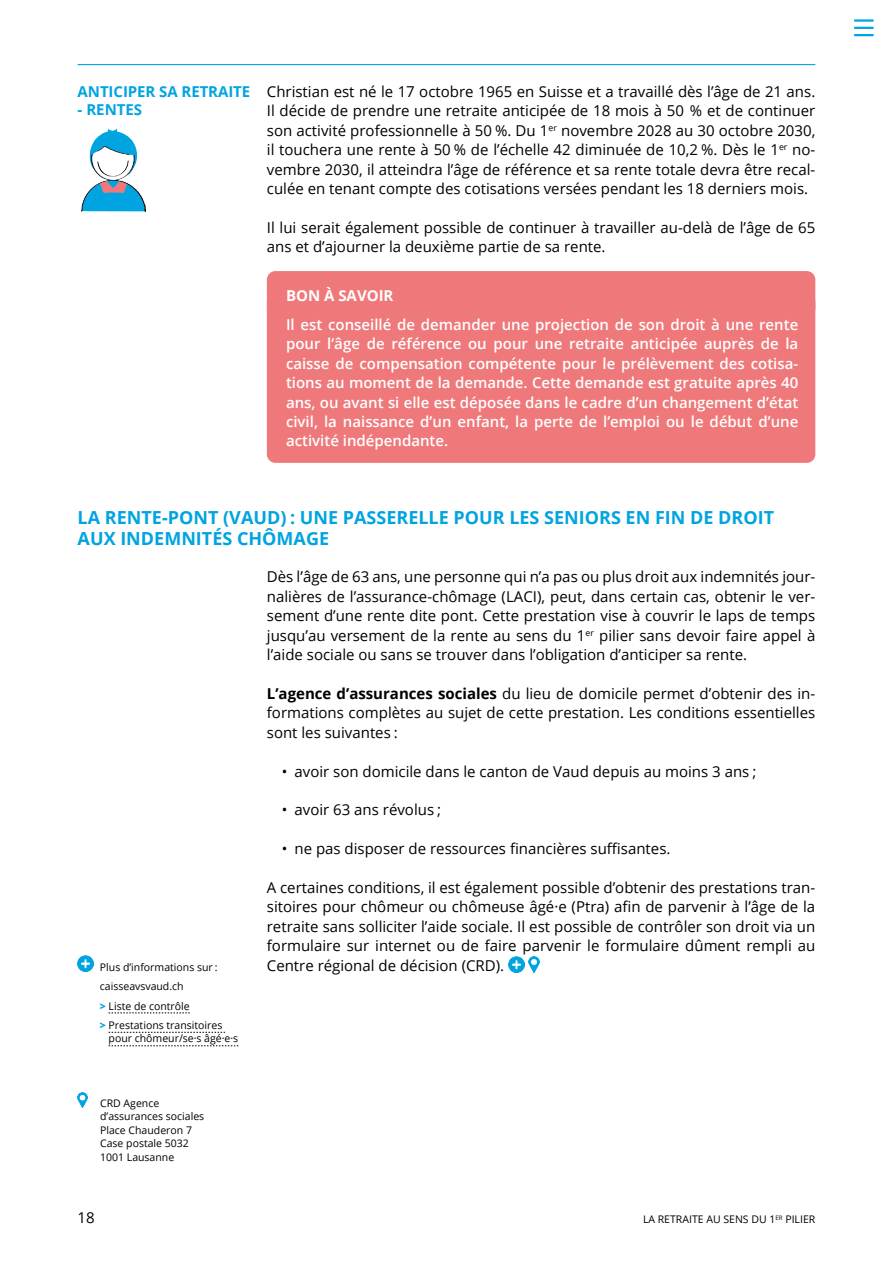
<style>
.page{position:relative;width:893px;height:1263px;background:#fff}
.page>*{position:absolute;margin:0;border:0;box-sizing:border-box;transform-origin:0 0}
.t1{font:700 18px/21px "Open Sans";color:#00a4e0}
.t2{font:15px/19.4px "Open Sans";color:#000;text-align:justify}
.t3{font:600 15px/19.4px "Open Sans";color:#fff;text-align:justify}
.t4{font:700 15px "Open Sans";letter-spacing:-.005em;color:#00a4e0}
.t5{font:700 15px "Open Sans";color:#fff}
.t6{font:10.5px/13.5px "Open Sans";color:#000}
.s1{font-weight:700}
.s2{font-weight:800;color:#00a4e0}
</style>
<div class="page">
<hr style="left:78px;top:64px;width:737px;height:1px;background:#00a4e0">
<div style="left:267px;top:271px;width:548px;height:46px;background:#ef787a;border-radius:9px"></div>
<div style="left:267px;top:311px;width:548px;height:152px;background:#ef787a"></div>
<img style="left:508px;top:956px;width:16px;height:16px">
<img style="left:528px;top:956px;width:11px;height:16px">
<img style="left:82px;top:130px;width:63px;height:81px">
<img style="left:78px;top:1092px;width:10px;height:15px">
<svg style="left:109px;top:1013px;width:81px;height:1px"></svg>
<svg style="left:109px;top:1032px;width:116px;height:1px"></svg>
<svg style="left:109px;top:1045px;width:129px;height:1px"></svg>
<img style="left:78px;top:956px;width:16px;height:16px">
<hr style="left:854px;top:19px;width:20px;height:3px;background:#00a4e0">
<hr style="left:854px;top:27px;width:20px;height:2px;background:#00a4e0">
<hr style="left:854px;top:34px;width:20px;height:2px;background:#00a4e0">
<p class="t4" style="left:78px;top:81px;width:174px">ANTICIPER SA RETRAITE</p>
<p class="t4" style="left:78px;top:99px;width:66px">- RENTES</p>
<p class="t2" style="left:267px;top:82px;width:550px">Christian est né le 17 octobre 1965 en Suisse et a travaillé dès l’âge de 21 ans.<br>Il décide de prendre une retraite anticipée de 18 mois à 50 % et de continuer son activité professionnelle à 50 %. Du 1<sup>er</sup> novembre 2028 au 30 octobre 2030, il touchera une rente à 50 % de l’échelle 42 diminuée de 10,2 %. Dès le 1<sup>er</sup> no&shy;vembre 2030, il atteindra l’âge de référence et sa rente totale devra être recal&shy;culée en tenant compte des cotisations versées pendant les 18 derniers mois.</p>
<p class="t2" style="left:267px;top:217px;width:550px">Il lui serait également possible de continuer à travailler au-delà de l’âge de 65 ans et d’ajourner la deuxième partie de sa rente.</p>
<p class="t5" style="left:286px;top:285px;width:109px">BON À SAVOIR</p>
<p class="t3" style="left:286px;top:315px;width:514px">Il est conseillé de demander une projection de son droit à une rente pour l’âge de référence ou pour une retraite anticipée auprès de la caisse de compensation compétente pour le prélèvement des cotisa&shy;tions au moment de la demande. Cette demande est gratuite après 40 ans, ou avant si elle est déposée dans le cadre d’un changement d’état civil, la naissance d’un enfant, la perte de l’emploi ou le début d’une activité indépendante.</p>
<p class="t1" style="left:78px;top:507px;width:698px">LA RENTE-PONT (VAUD) : UNE PASSERELLE POUR LES SENIORS EN FIN DE DROIT<br>AUX INDEMNITÉS CHÔMAGE</p>
<p class="t2" style="left:267px;top:567px;width:550px">Dès l’âge de 63 ans, une personne qui n’a pas ou plus droit aux indemnités jour&shy;nalières de l’assurance-chômage (LACI), peut, dans certain cas, obtenir le ver&shy;sement d’une rente dite pont. Cette prestation vise à couvrir le laps de temps jusqu’au versement de la rente au sens du 1<sup>er</sup> pilier sans devoir faire appel à l’aide sociale ou sans se trouver dans l’obligation d’anticiper sa rente.</p>
<p class="t2" style="left:267px;top:683px;width:550px"><span class="s1">L’agence d’assurances sociales</span> du lieu de domicile permet d’obtenir des in&shy;formations complètes au sujet de cette prestation. Les conditions essentielles sont les suivantes :</p>
<p class="t2" style="left:282px;top:761px;width:476px">• avoir son domicile dans le canton de Vaud depuis au moins 3 ans ;</p>
<p class="t2" style="left:282px;top:800px;width:161px">• avoir 63 ans révolus ;</p>
<p class="t2" style="left:282px;top:839px;width:390px">• ne pas disposer de ressources financières suffisantes.</p>
<p class="t2" style="left:267px;top:877px;width:550px">A certaines conditions, il est également possible d’obtenir des prestations tran&shy;sitoires pour chômeur ou chômeuse âgé·e (Ptra) afin de parvenir à l’âge de la retraite sans solliciter l’aide sociale. Il est possible de contrôler son droit via un formulaire sur internet ou de faire parvenir le formulaire dûment rempli au Centre régional de décision (CRD).</p>
<p class="t6" style="left:100px;top:957px;width:124px;line-height:19.4px">Plus d’informations sur : caisseavsvaud.ch<br><span class="s2">&gt;</span> Liste de contrôle<br><span class="s2">&gt;</span> Prestations transitoires</p>
<p class="t6" style="left:109px;top:1031px;width:131px">pour chômeur/se·s âgé·e·s</p>
<p class="t6" style="left:100px;top:1096px;width:106px">CRD Agence d’assurances sociales<br>Place Chauderon 7<br>Case postale 5032<br>1001 Lausanne</p>
<p class="t2" style="left:78px;top:1207px;width:19px">18</p>
<p class="t6" style="left:643px;top:1212px;width:174px">LA RETRAITE AU SENS DU 1<sup>ER</sup> PILIER</p>
</div>
